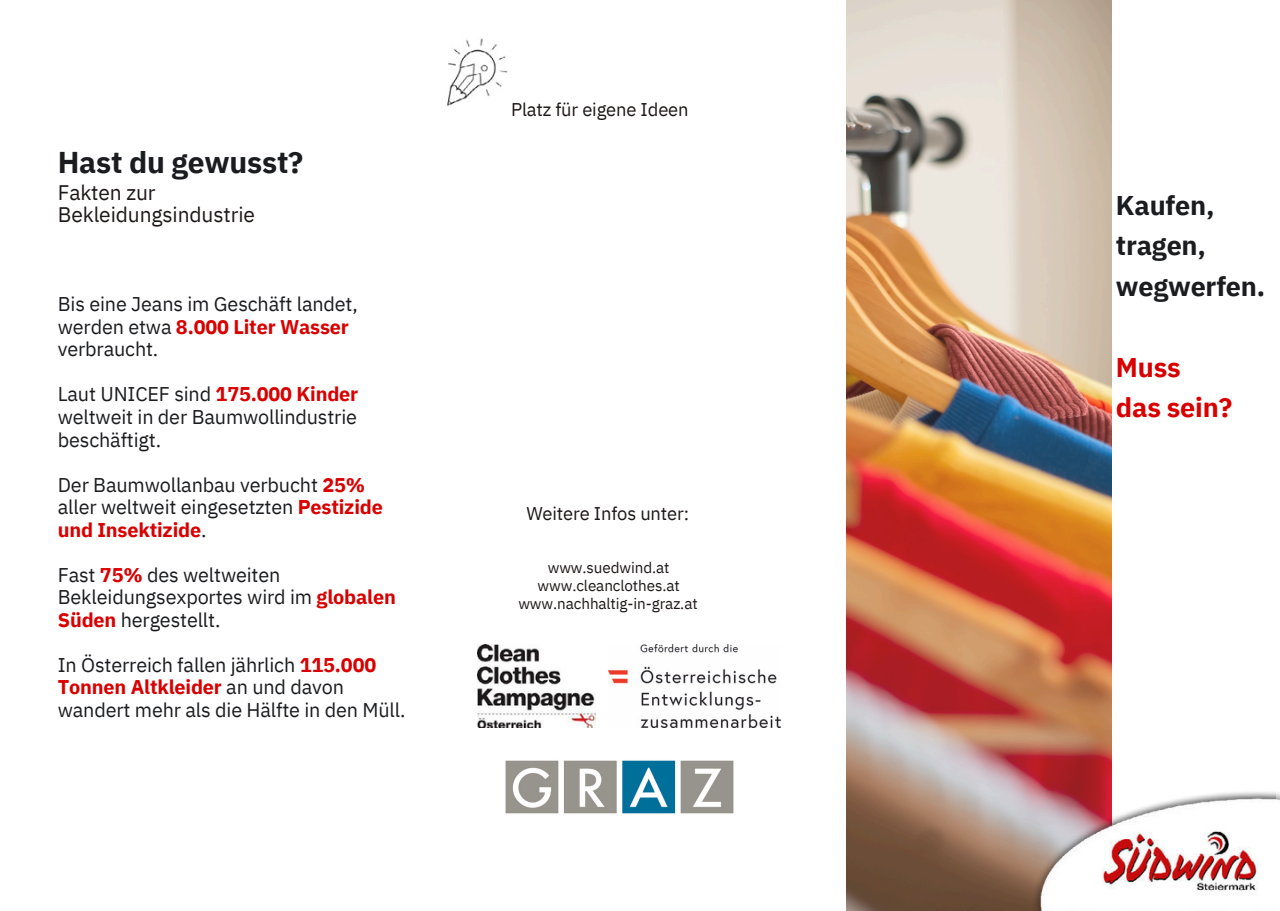
<style>
.page{position:relative;width:1280px;height:911px;background:#fff}
.page>*{position:absolute;margin:0;border:0;box-sizing:border-box;transform-origin:0 0}
.t1{font:700 30px "IBM Plex Sans";letter-spacing:-.01em;color:#1b1c1f}
.t2{font:700 27px/40.5px "IBM Plex Sans";letter-spacing:-.01em;color:#1b1c1f}
.t3{font:700 27px/40.5px "IBM Plex Sans";letter-spacing:-.01em;color:#d90000}
.t4{font:21px/22.5px "IBM Plex Sans";letter-spacing:-.005em;color:#1e1818}
.t5{font:19.8px/22.5px "IBM Plex Sans";letter-spacing:-.01em;color:#1b1c1f}
.t6{font:18.3px "IBM Plex Sans";letter-spacing:-.01em;color:#1e1818}
.t7{font:15.3px/18px "IBM Plex Sans";letter-spacing:-.005em;color:#1e1818;text-align:center}
.s1{font-weight:700;color:#d90000}
</style>
<div class="page">
<img style="left:478px;top:644px;width:117px;height:83px">
<img style="left:846px;top:0;width:265px;height:910px">
<img style="left:447px;top:38px;width:61px;height:68px">
<img style="left:1031px;top:789px;width:248px;height:121px">
<img style="left:505px;top:760px;width:229px;height:54px">
<img style="left:608px;top:644px;width:172px;height:83px">
<p class="t6" style="left:511px;top:95px;width:179px">Platz für eigene Ideen</p>
<h1 class="t1" style="left:58px;top:138px;width:247px">Hast du gewusst?</h1>
<p class="t4" style="left:58px;top:179px;width:199px">Fakten zur<br>Bekleidungsindustrie</p>
<h2 class="t2" style="left:1115px;top:182px;width:151px">Kaufen, tragen, wegwerfen.</h2>
<p class="t5" style="left:58px;top:291px;width:301px">Bis eine Jeans im Geschäft landet, werden etwa <span class="s1">8.000 Liter Wasser </span>verbraucht.</p>
<p class="t5" style="left:58px;top:381px;width:302px;text-align:justify">Laut UNICEF sind <span class="s1">175.000 Kinder </span>weltweit in der Baumwollindustrie beschäftigt.</p>
<p class="t5" style="left:58px;top:471px;width:326px">Der Baumwollanbau verbucht <span class="s1">25% </span>aller weltweit eingesetzten <span class="s1">Pestizide und Insektizide</span>.</p>
<p class="t5" style="left:58px;top:561px;width:339px">Fast <span class="s1">75%</span> des weltweiten<br>Bekleidungsexportes wird im <span class="s1">globalen<br>Süden</span> hergestellt.</p>
<p class="t5" style="left:58px;top:651px;width:349px">In Österreich fallen jährlich <span class="s1">115.000<br>Tonnen Altkleider</span> an und davon wandert mehr als die Hälfte in den Müll.</p>
<h2 class="t3" style="left:1115px;top:344px;width:118px">Muss das sein?</h2>
<p class="t6" style="left:526px;top:499px;width:164px">Weitere Infos unter:</p>
<p class="t7" style="left:518px;top:556px;width:181px">www.suedwind.at www.cleanclothes.at www.nachhaltig-in-graz.at</p>
</div>
